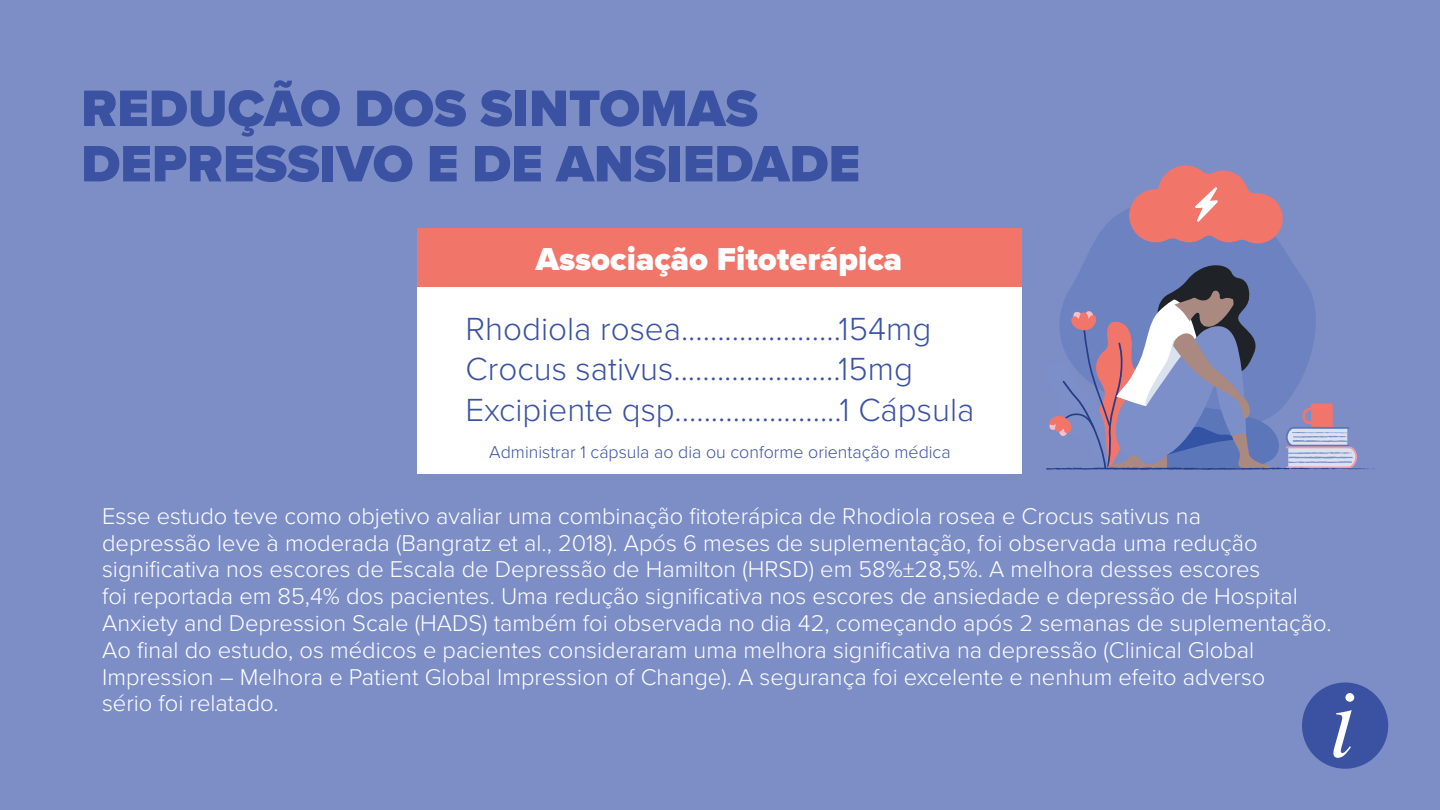
<style>
.page{position:relative;width:1440px;height:810px;background:#7d8ec7}
.page>*{position:absolute;margin:0;border:0;box-sizing:border-box;transform-origin:0 0}
.t1{font:900 53.1px/55.4px "Proxima Nova";color:#3b52a3}
.t2{font:300 33.22px/40.4px "Proxima Nova";color:#3b52a3}
.t3{font:900 32.92px "Proxima Nova";color:#fff}
.t4{font:300 23.7px/26.8px "Proxima Nova";color:#fff}
.t5{font:300 17.77px "Proxima Nova";color:#3b52a3}
</style>
<div class="page">
<div style="left:1302px;top:682px;width:86px;height:87px;background:#3b52a3;border-radius:50%"></div>
<svg style="left:1333px;top:693px;width:21px;height:65px"></svg>
<div style="left:418px;top:228px;width:604px;height:69px;background:#f2756a"></div>
<div style="left:418px;top:287px;width:604px;height:186px;background:#fff"></div>
<svg style="left:1084px;top:209px;width:209px;height:54px;fill:#6d82c1"></svg>
<svg style="left:1046px;top:263px;width:329px;height:207px"></svg>
<svg style="left:1129px;top:165px;width:154px;height:79px"></svg>
<h1 class="t1" style="left:81px;top:80px;width:780px">REDUÇÃO DOS SINTOMAS<br>DEPRESSIVO E DE ANSIEDADE</h1>
<h3 class="t3" style="left:536px;top:234px;width:368px">Associação Fitoterápica</h3>
<h2 class="t2" style="left:466px;top:307px;width:510px">Rhodiola rosea......................154mg<br>Crocus sativus.......................15mg<br>Excipiente qsp.......................1 Cápsula</h2>
<p class="t5" style="left:489px;top:439px;width:463px">Administrar 1 cápsula ao dia ou conforme orientação médica</p>
<p class="t4" style="left:102px;top:501px;width:1231px">Esse estudo teve como objetivo avaliar uma combinação fitoterápica de Rhodiola rosea e Crocus sativus na<br>depressão leve à moderada (Bangratz et al., 2018). Após 6 meses de suplementação, foi observada uma redução significativa nos escores de Escala de Depressão de Hamilton (HRSD) em 58%±28,5%. A melhora desses escores<br>foi reportada em 85,4% dos pacientes. Uma redução significativa nos escores de ansiedade e depressão de Hospital Anxiety and Depression Scale (HADS) também foi observada no dia 42, começando após 2 semanas de suplementação.<br>Ao final do estudo, os médicos e pacientes consideraram uma melhora significativa na depressão (Clinical Global Impression – Melhora e Patient Global Impression of Change). A segurança foi excelente e nenhum efeito adverso<br>sério foi relatado.</p>
</div>
